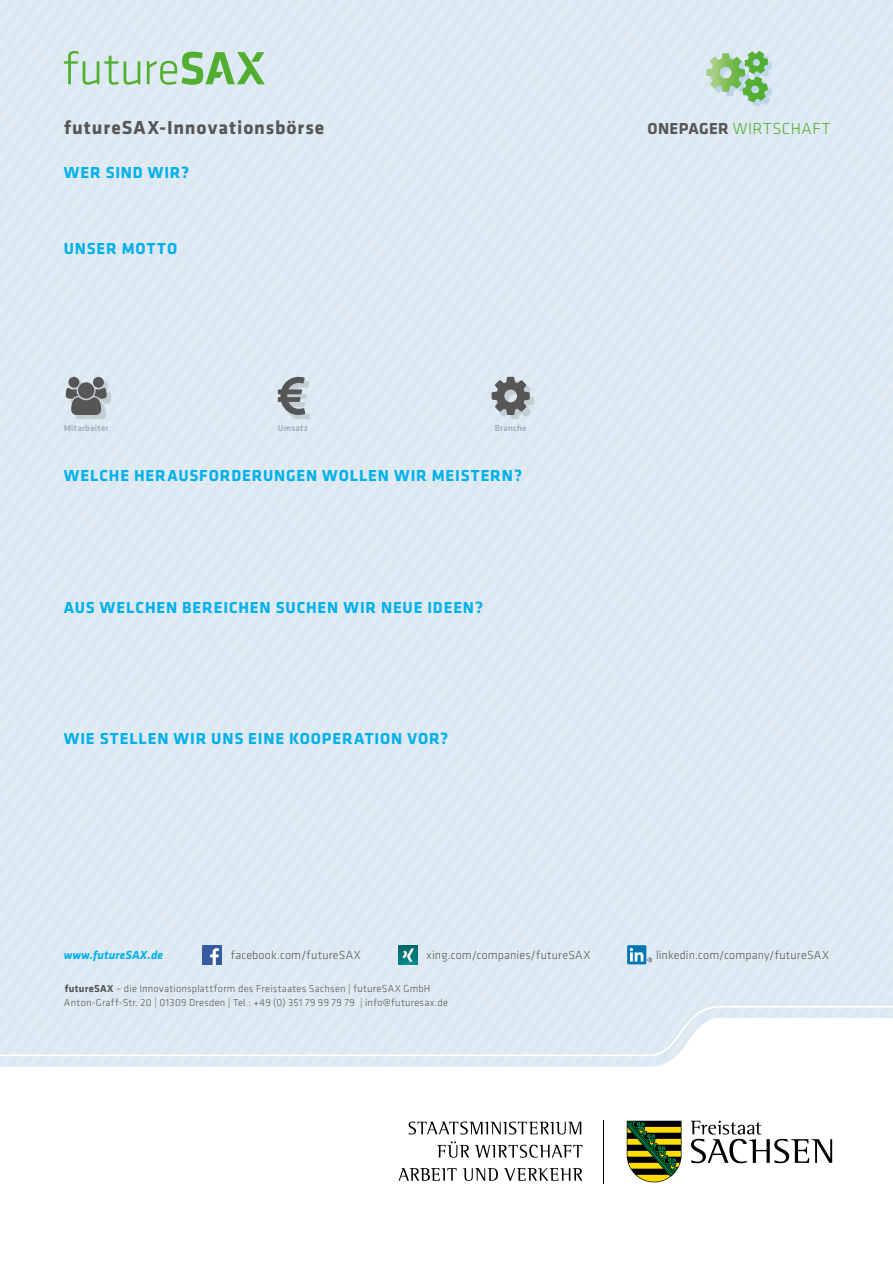
<style>
.page{position:relative;width:893px;height:1263px;background:#fff}
.page>*{position:absolute;margin:0;border:0;box-sizing:border-box;transform-origin:0 0}
.t1{font:700 19.5px "Klavika Basic";letter-spacing:.045em;color:#565656}
.t2{font:700 16.5px "Klavika Basic";letter-spacing:.05em;color:#00b0eb}
.t3{font:300 16.5px "Klavika Basic";letter-spacing:.035em;color:#51ae30}
.t4{font:300 12.15px "Klavika Basic";letter-spacing:.015em;color:#565656}
.t5{font:italic 700 12.15px "Klavika Basic";letter-spacing:.01em;color:#00b0eb}
.t6{font:300 10.5px/14.2px "Klavika Basic";letter-spacing:.02em;color:#565656}
.t7{font:500 9px "Klavika Basic";letter-spacing:.025em;color:#9caebb}
.s1{font-weight:700;color:#565656}
.s2{font-weight:700}
</style>
<div class="page">
<div style="left:0;top:0;width:893px;height:1006px;background:#dde8f1"></div>
<svg style="left:0;top:1006px;width:893px;height:178px"></svg>
<svg style="left:690px;top:1121px;width:142px;height:42px"></svg>
<svg style="left:627px;top:1121px;width:54px;height:61px;background:#666f20"></svg>
<hr style="left:603px;top:1120px;width:1px;height:63px;background:#000">
<svg style="left:409px;top:1121px;width:172px;height:13px"></svg>
<svg style="left:437px;top:1141px;width:32px;height:17px"></svg>
<svg style="left:475px;top:1145px;width:107px;height:13px"></svg>
<svg style="left:399px;top:1168px;width:58px;height:13px"></svg>
<svg style="left:463px;top:1168px;width:35px;height:13px"></svg>
<svg style="left:504px;top:1168px;width:78px;height:13px"></svg>
<div style="left:70px;top:381px;width:41px;height:38px;background:#565656;opacity:.2"></div>
<svg style="left:66px;top:377px;width:41px;height:38px;background:#7e8284"></svg>
<div style="left:281px;top:381px;width:28px;height:38px;background:#565656;opacity:.2"></div>
<svg style="left:278px;top:377px;width:27px;height:38px"></svg>
<div style="left:495px;top:381px;width:39px;height:38px;background:#565656;opacity:.2"></div>
<svg style="left:492px;top:377px;width:38px;height:38px"></svg>
<div style="left:710px;top:55px;width:62px;height:52px;background:#308ccc;opacity:.2"></div>
<svg style="left:707px;top:51px;width:61px;height:23px"></svg>
<img style="left:202px;top:945px;width:20px;height:19px">
<img style="left:398px;top:945px;width:19px;height:19px">
<div style="left:627px;top:945px;width:19px;height:19px;background:#0075b3"></div>
<svg style="left:630px;top:948px;width:22px;height:14px"></svg>
<svg style="left:147px;top:52px;width:118px;height:33px;background:#a6d1a6"></svg>
<svg style="left:64px;top:51px;width:76px;height:34px;background:#c0dcc9"></svg>
<h1 class="t1" style="left:64px;top:113px;width:262px">futureSAX-Innovationsbörse</h1>
<h2 class="t3" style="left:648px;top:118px;width:184px"><span class="s1">ONEPAGER</span> WIRTSCHAFT</h2>
<h2 class="t2" style="left:64px;top:160px;width:127px">WER SIND WIR?</h2>
<h2 class="t2" style="left:64px;top:237px;width:115px">UNSER MOTTO</h2>
<p class="t7" style="left:64px;top:422px;width:46px">Mitarbeiter</p>
<p class="t7" style="left:278px;top:422px;width:32px">Umsatz</p>
<p class="t7" style="left:495px;top:422px;width:33px">Branche</p>
<h2 class="t2" style="left:64px;top:464px;width:460px">WELCHE HERAUSFORDERUNGEN WOLLEN WIR MEISTERN?</h2>
<h2 class="t2" style="left:64px;top:595px;width:421px">AUS WELCHEN BEREICHEN SUCHEN WIR NEUE IDEEN?</h2>
<h2 class="t2" style="left:64px;top:727px;width:386px">WIE STELLEN WIR UNS EINE KOOPERATION VOR?</h2>
<p class="t5" style="left:64px;top:947px;width:101px">www.futureSAX.de</p>
<p class="t4" style="left:231px;top:948px;width:132px">facebook.com/futureSAX</p>
<p class="t4" style="left:427px;top:948px;width:165px">xing.com/companies/futureSAX</p>
<p class="t4" style="left:656px;top:948px;width:174px">linkedin.com/company/futureSAX</p>
<p class="t6" style="left:64px;top:981px;width:386px"><span class="s2">futureSAX</span> – die Innovationsplattform des Freistaates Sachsen | futureSAX GmbH<br>Anton-Graff-Str. 20 | 01309 Dresden | Tel.: +49 (0) 351 79 99 79 79 | info@futuresax.de</p>
</div>
